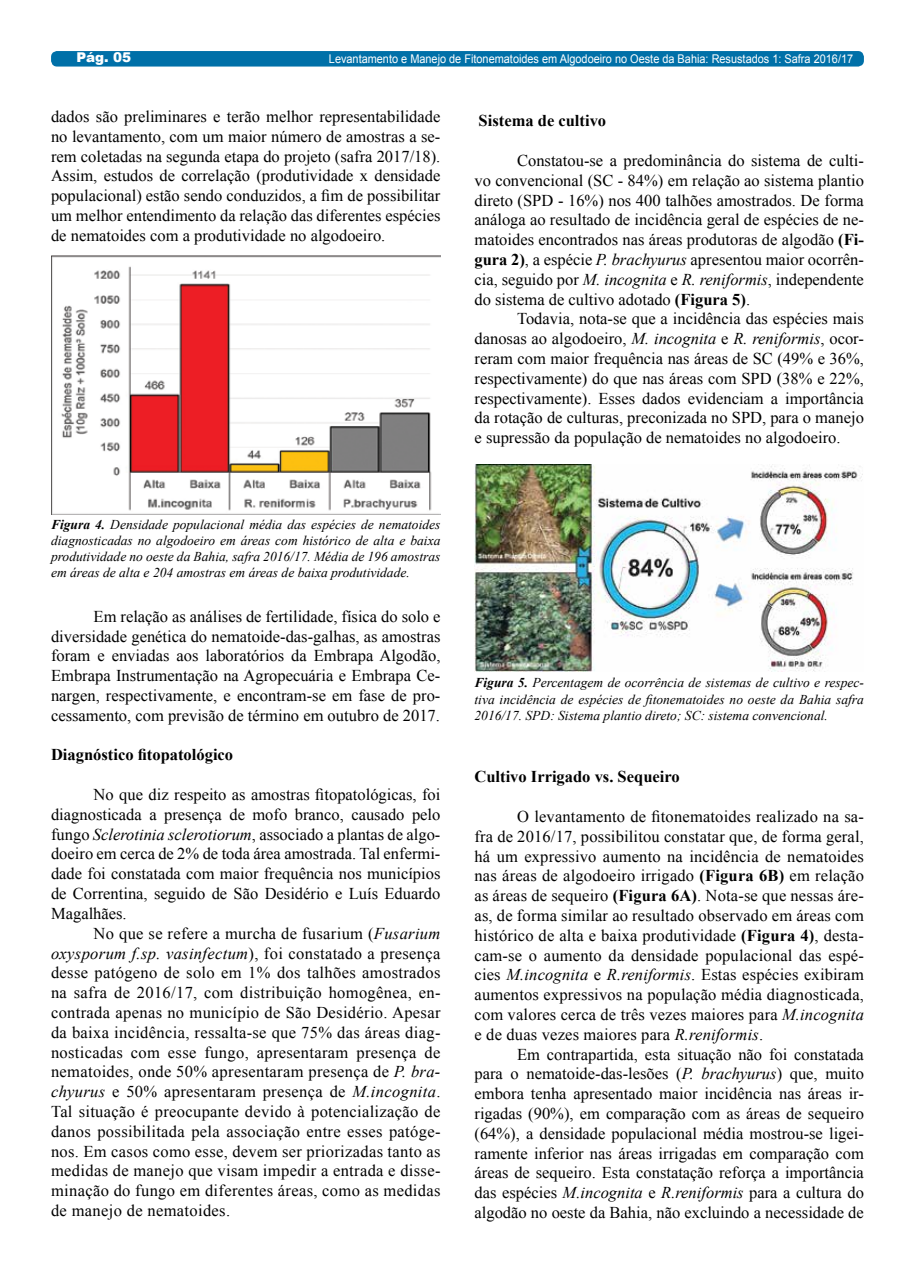
<style>
.page{position:relative;width:915px;height:1276px;background:#fff}
.page>*{position:absolute;margin:0;border:0;box-sizing:border-box;transform-origin:0 0}
.t1{font:16.5px/19.8px "Times New Roman";color:#000;text-align:justify}
.t2{font:700 16.5px "Times New Roman";color:#000}
.t3{font:italic 13.5px/16.2px "Times New Roman";color:#000;text-align:justify}
.t4{font:900 13.5px "Arial";color:#fff}
.t5{font:12px "Arial";color:#fff;scale:.91 1}
.s1{font-weight:700}
.s2{font-style:italic}
</style>
<div class="page">
<div style="left:51px;top:51px;width:812px;height:16px;background:#0070a8;border-radius:6px"></div>
<img style="left:51px;top:255px;width:389px;height:259px">
<img style="left:474px;top:464px;width:389px;height:207px">
<p class="t4" style="left:76px;top:48px;width:56px">Pág. 05</p>
<p class="t5" style="left:329px;top:51px;width:577px">Levantamento e Manejo de Fitonematoides em Algodoeiro no Oeste da Bahia: Resustados 1: Safra 2016/17</p>
<p class="t1" style="left:51px;top:106px;width:391px">dados são preliminares e terão melhor representabilidade no levantamento, com um maior número de amostras a se&shy;rem coletadas na segunda etapa do projeto (safra 2017/18).<br>Assim, estudos de correlação (produtividade x densidade populacional) estão sendo conduzidos, a fim de possibilitar um melhor entendimento da relação das diferentes espécies de nematoides com a produtividade no algodoeiro.</p>
<p class="t2" style="left:478px;top:109px;width:129px">Sistema de cultivo</p>
<p class="t1" style="left:474px;top:150px;width:391px;text-indent:43px">Constatou-se a predominância do sistema de culti&shy;vo convencional (SC - 84%) em relação ao sistema plantio direto (SPD - 16%) nos 400 talhões amostrados. De forma análoga ao resultado de incidência geral de espécies de ne&shy;matoides encontrados nas áreas produtoras de algodão <span class="s1">(Fi&shy;gura 2)</span>, a espécie <span class="s2">P. brachyurus</span> apresentou maior ocorrên&shy;cia, seguido por <span class="s2">M. incognita</span> e <span class="s2">R. reniformis</span>, independente do sistema de cultivo adotado <span class="s1">(Figura 5)</span>.</p>
<p class="t1" style="left:474px;top:309px;width:391px;text-indent:43px">Todavia, nota-se que a incidência das espécies mais danosas ao algodoeiro, <span class="s2">M. incognita</span> e <span class="s2">R. reniformis</span>, ocor&shy;reram com maior frequência nas áreas de SC (49% e 36%, respectivamente) do que nas áreas com SPD (38% e 22%, respectivamente). Esses dados evidenciam a importância da rotação de culturas, preconizada no SPD, para o manejo e supressão da população de nematoides no algodoeiro.</p>
<p class="t3" style="left:51px;top:516px;width:391px"><span class="s1">Figura 4.</span> Densidade populacional média das espécies de nematoides diagnosticadas no algodoeiro em áreas com histórico de alta e baixa produtividade no oeste da Bahia, safra 2016/17. Média de 196 amostras em áreas de alta e 204 amostras em áreas de baixa produtividade.</p>
<p class="t1" style="left:51px;top:606px;width:391px;text-indent:43px">Em relação as análises de fertilidade, física do solo e diversidade genética do nematoide-das-galhas, as amostras foram e enviadas aos laboratórios da Embrapa Algodão, Embrapa Instrumentação na Agropecuária e Embrapa Ce&shy;nargen, respectivamente, e encontram-se em fase de pro&shy;cessamento, com previsão de término em outubro de 2017.</p>
<p class="t2" style="left:51px;top:743px;width:183px">Diagnóstico fitopatológico</p>
<p class="t1" style="left:51px;top:784px;width:391px;text-indent:43px">No que diz respeito as amostras fitopatológicas, foi diagnosticada a presença de mofo branco, causado pelo fungo <span class="s2">Sclerotinia sclerotiorum</span>, associado a plantas de algo&shy;doeiro em cerca de 2% de toda área amostrada. Tal enfermi&shy;dade foi constatada com maior frequência nos municípios de Correntina, seguido de São Desidério e Luís Eduardo Magalhães.</p>
<p class="t1" style="left:51px;top:923px;width:391px;text-indent:43px">No que se refere a murcha de fusarium (<span class="s2">Fusarium oxysporum f.sp. vasinfectum</span>), foi constatado a presença desse patógeno de solo em 1% dos talhões amostrados na safra de 2016/17, com distribuição homogênea, en&shy;contrada apenas no município de São Desidério. Apesar da baixa incidência, ressalta-se que 75% das áreas diag&shy;nosticadas com esse fungo, apresentaram presença de nematoides, onde 50% apresentaram presença de <span class="s2">P. bra&shy;chyurus</span> e 50% apresentaram presença de <span class="s2">M.incognita</span>.<br>Tal situação é preocupante devido à potencialização de danos possibilitada pela associação entre esses patóge&shy;nos. Em casos como esse, devem ser priorizadas tanto as medidas de manejo que visam impedir a entrada e disse&shy;minação do fungo em diferentes áreas, como as medidas de manejo de nematoides.</p>
<p class="t3" style="left:474px;top:674px;width:391px"><span class="s1">Figura 5.</span> Percentagem de ocorrência de sistemas de cultivo e respec&shy;tiva incidência de espécies de fitonematoides no oeste da Bahia safra 2016/17. SPD: Sistema plantio direto; SC: sistema convencional.</p>
<p class="t2" style="left:474px;top:765px;width:207px">Cultivo Irrigado vs. Sequeiro</p>
<p class="t1" style="left:474px;top:806px;width:391px;text-indent:43px">O levantamento de fitonematoides realizado na sa&shy;fra de 2016/17, possibilitou constatar que, de forma geral, há um expressivo aumento na incidência de nematoides nas áreas de algodoeiro irrigado <span class="s1">(Figura 6B)</span> em relação as áreas de sequeiro <span class="s1">(Figura 6A)</span>. Nota-se que nessas áre&shy;as, de forma similar ao resultado observado em áreas com histórico de alta e baixa produtividade <span class="s1">(Figura 4)</span>, desta&shy;cam-se o aumento da densidade populacional das espé&shy;cies <span class="s2">M.incognita</span> e <span class="s2">R.reniformis</span>. Estas espécies exibiram aumentos expressivos na população média diagnosticada, com valores cerca de três vezes maiores para <span class="s2">M.incognita </span>e de duas vezes maiores para <span class="s2">R.reniformis</span>.</p>
<p class="t1" style="left:474px;top:1044px;width:391px;text-indent:43px">Em contrapartida, esta situação não foi constatada para o nematoide-das-lesões (<span class="s2">P. brachyurus</span>) que, muito embora tenha apresentado maior incidência nas áreas ir&shy;rigadas (90%), em comparação com as áreas de sequeiro (64%), a densidade populacional média mostrou-se ligei&shy;ramente inferior nas áreas irrigadas em comparação com áreas de sequeiro. Esta constatação reforça a importância das espécies <span class="s2">M.incognita</span> e <span class="s2">R.reniformis</span> para a cultura do algodão no oeste da Bahia, não excluindo a necessidade de</p>
</div>
